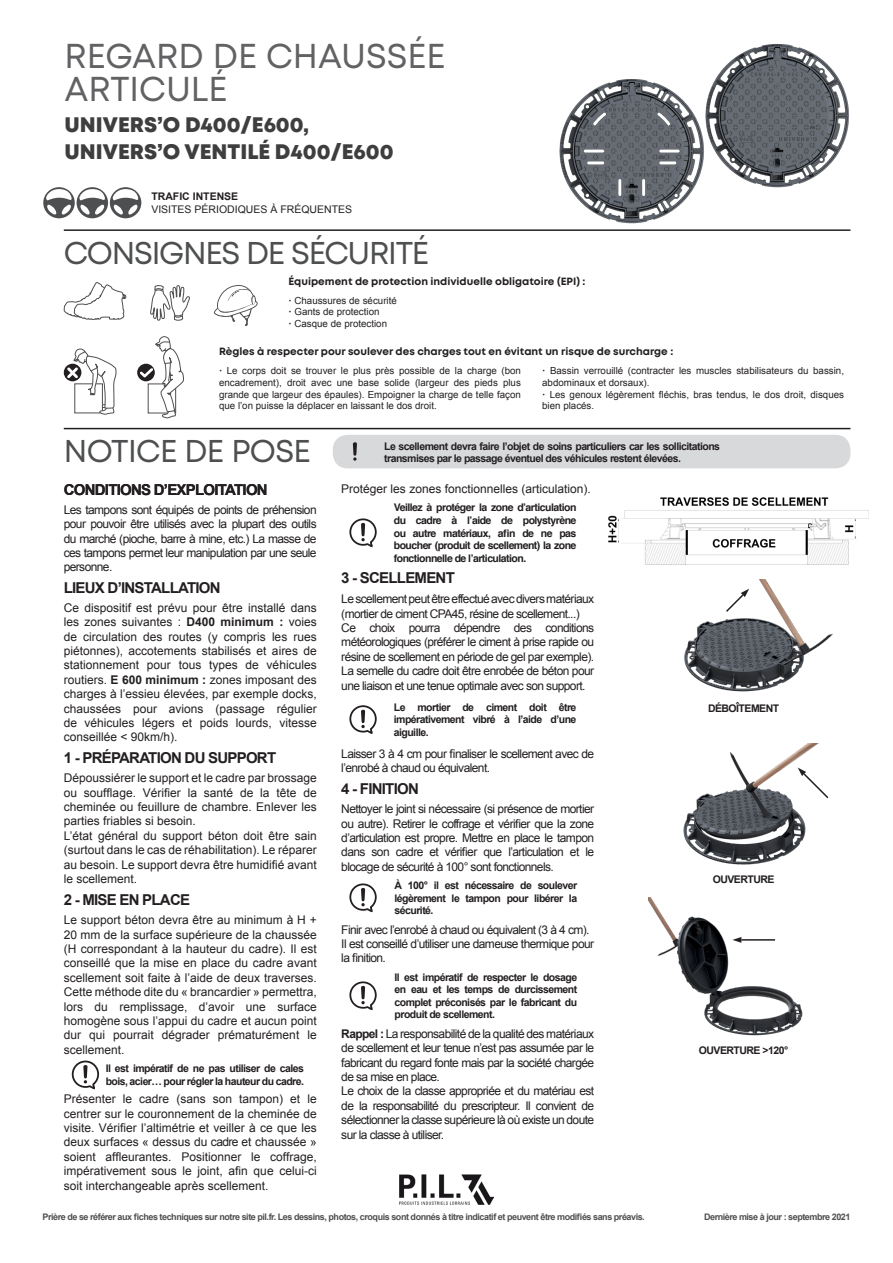
<style>
.page{position:relative;width:893px;height:1263px;background:#fff}
.page>*{position:absolute;margin:0;border:0;box-sizing:border-box;transform-origin:0 0}
.t1{font:34.5px/33px "Mont";color:#626265}
.t2{font:31.5px "Mont";letter-spacing:-.04em;color:#4e4f50}
.t3{font:31.5px "Mont";letter-spacing:-.02em;color:#4e4f50}
.t4{font:800 21px/27px "Mont";color:#3e3e3f}
.t5{font:700 15px "Arial";letter-spacing:-.05em;color:#231f20}
.t6{font:12px/14.4px "Arial";letter-spacing:-.05em;color:#231f20;text-align:justify}
.t7{font:12px/14.4px "Arial";color:#231f20}
.t8{font:700 10.5px/12.6px "Arial";letter-spacing:-.05em;color:#231f20;text-align:justify}
.t9{font:700 10.5px/12.6px "Helvetica";letter-spacing:-.05em;color:#231f20;text-align:justify}
.t10{font:700 10.5px "Mont";color:#231f20}
.t11{font:10.5px "Arial";color:#231f20}
.t12{font:700 10.5px "Arial";color:#231f20}
.t13{font:9.75px/11.7px "Arial";color:#231f20}
.t14{font:700 9px "Arial";letter-spacing:-.05em;color:#4e4f50}
.s1{font-weight:700}
</style>
<div class="page">
<img style="left:399px;top:1175px;width:95px;height:29px">
<svg style="left:71px;top:1060px;width:29px;height:29px"></svg>
<svg style="left:349px;top:705px;width:28px;height:28px"></svg>
<svg style="left:349px;top:518px;width:28px;height:29px"></svg>
<svg style="left:349px;top:981px;width:28px;height:28px"></svg>
<svg style="left:349px;top:883px;width:28px;height:29px"></svg>
<img style="left:684px;top:579px;width:149px;height:113px">
<img style="left:683px;top:743px;width:136px;height:122px">
<img style="left:648px;top:898px;width:155px;height:138px">
<img style="left:706px;top:44px;width:143px;height:144px">
<img style="left:559px;top:79px;width:147px;height:145px">
<img style="left:608px;top:497px;width:260px;height:68px">
<svg style="left:798px;top:768px;width:31px;height:32px"></svg>
<svg style="left:724px;top:589px;width:25px;height:24px"></svg>
<svg style="left:732px;top:937px;width:9px;height:6px"></svg>
<hr style="left:741px;top:939px;width:34px;height:2px;background:#231f20">
<div style="left:333px;top:435px;width:517px;height:33px;background:#d8d9db;border-radius:15px"></div>
<svg style="left:353px;top:442px;width:4px;height:19px"></svg>
<hr style="left:64px;top:229px;width:786px;height:2px;background:#231f20">
<hr style="left:64px;top:428px;width:786px;height:1px;background:#231f20">
<svg style="left:43px;top:187px;width:147px;height:232px"></svg>
<svg style="left:214px;top:285px;width:44px;height:41px"></svg>
<h1 class="t1" style="left:65px;top:39px;width:383px">REGARD DE CHAUSSÉE<br>ARTICULÉ</h1>
<h3 class="t4" style="left:65px;top:111px;width:331px">UNIVERS’O D400/E600,<br>UNIVERS’O VENTILÉ D400/E600</h3>
<p class="t12" style="left:151px;top:190px;width:88px">TRAFIC INTENSE</p>
<p class="t11" style="left:151px;top:202px;width:202px">VISITES PÉRIODIQUES À FRÉQUENTES</p>
<h2 class="t2" style="left:64px;top:233px;width:367px">CONSIGNES DE SÉCURITÉ</h2>
<p class="t10" style="left:288px;top:275px;width:298px">Équipement de protection individuelle obligatoire (EPI) :</p>
<p class="t13" style="left:288px;top:295px;width:110px"><span class="s1">·</span> Chaussures de sécurité <span class="s1">·</span> Gants de protection<br><span class="s1">·</span> Casque de protection</p>
<p class="t10" style="left:219px;top:345px;width:456px">Règles à respecter pour soulever des charges tout en évitant un risque de surcharge :</p>
<p class="t13" style="left:219px;top:365px;width:303px;text-align:justify"><span class="s1">·</span> Le corps doit se trouver le plus près possible de la charge (bon encadrement), droit avec une base solide (largeur des pieds plus grande que largeur des épaules). Empoigner la charge de telle façon que l’on puisse la déplacer en laissant le dos droit.</p>
<p class="t13" style="left:542px;top:365px;width:303px"><span class="s1">·</span> Bassin verrouillé (contracter les muscles stabilisateurs du bassin, abdominaux et dorsaux).<br><span class="s1">·</span> Les genoux légèrement fléchis, bras tendus, le dos droit, disques bien placés.</p>
<h2 class="t3" style="left:64px;top:431px;width:249px">NOTICE DE POSE</h2>
<p class="t8" style="left:384px;top:440px;width:337px">Le scellement devra faire l’objet de soins particuliers car les sollicitations transmises par le passage éventuel des véhicules restent élevées.</p>
<p class="t5" style="left:64px;top:480px;width:205px">CONDITIONS D’EXPLOITATION</p>
<p class="t6" style="left:64px;top:503px;width:254px">Les tampons sont équipés de points de préhension pour pouvoir être utilisés avec la plupart des outils du marché (pioche, barre à mine, etc.) La masse de ces tampons permet leur manipulation par une seule personne.</p>
<p class="t6" style="left:64px;top:600px;width:254px">Ce dispositif est prévu pour être installé dans les zones suivantes : <span class="s1">D400 minimum :</span> voies de circulation des routes (y compris les rues piétonnes), accotements stabilisés et aires de stationnement pour tous types de véhicules routiers. <span class="s1">E 600 minimum :</span> zones imposant des charges à l’essieu élevées, par exemple docks, chaussées pour avions (passage régulier de véhicules légers et poids lourds, vitesse conseillée &lt; 90km/h).</p>
<p class="t5" style="left:64px;top:578px;width:158px">LIEUX D’INSTALLATION</p>
<p class="t5" style="left:64px;top:748px;width:214px">1 - PRÉPARATION DU SUPPORT</p>
<p class="t7" style="left:64px;top:771px;width:254px">Dépoussiérer le support et le cadre par brossage ou soufflage. Vérifier la santé de la tête de cheminée ou feuillure de chambre. Enlever les parties friables si besoin.<br>L’état général du support béton doit être sain (surtout dans le cas de réhabilitation). Le réparer au besoin. Le support devra être humidifié avant le scellement.</p>
<p class="t5" style="left:64px;top:889px;width:128px">2 - MISE EN PLACE</p>
<p class="t6" style="left:64px;top:913px;width:254px">Le support béton devra être au minimum à H + 20 mm de la surface supérieure de la chaussée (H correspondant à la hauteur du cadre). Il est conseillé que la mise en place du cadre avant scellement soit faite à l’aide de deux traverses.<br>Cette méthode dite du « brancardier » permettra, lors du remplissage, d’avoir une surface homogène sous l’appui du cadre et aucun point dur qui pourrait dégrader prématurément le scellement.</p>
<p class="t8" style="left:106px;top:1063px;width:200px">Il est impératif de ne pas utiliser de cales bois, acier… pour régler la hauteur du cadre.</p>
<p class="t6" style="left:64px;top:1092px;width:254px">Présenter le cadre (sans son tampon) et le centrer sur le couronnement de la cheminée de visite. Vérifier l’altimétrie et veiller à ce que les deux surfaces « dessus du cadre et chaussée » soient affleurantes. Positionner le coffrage, impérativement sous le joint, afin que celui-ci soit interchangeable après scellement.</p>
<p class="t7" style="left:341px;top:482px;width:251px">Protéger les zones fonctionnelles (articulation).</p>
<p class="t9" style="left:394px;top:502px;width:184px">Veillez à protéger la zone d’articulation du cadre à l’aide de polystyrène ou autre matériaux, afin de ne pas boucher (produit de scellement) la zone fonctionnelle de l’articulation.</p>
<p class="t5" style="left:341px;top:568px;width:115px">3 - SCELLEMENT</p>
<p class="t6" style="left:341px;top:592px;width:254px;text-align:left">Le scellement peut être effectué avec divers matériaux (mortier de ciment CPA45, résine de scellement...)<br>Ce choix pourra dépendre des conditions météorologiques (préférer le ciment à prise rapide ou résine de scellement en période de gel par exemple).<br>La semelle du cadre doit être enrobée de béton pour une liaison et une tenue optimale avec son support.</p>
<p class="t8" style="left:394px;top:701px;width:184px">Le mortier de ciment doit être impérativement vibré à l’aide d’une aiguille.</p>
<p class="t6" style="left:341px;top:746px;width:254px">Laisser 3 à 4 cm pour finaliser le scellement avec de l’enrobé à chaud ou équivalent.</p>
<p class="t5" style="left:341px;top:778px;width:79px">4 - FINITION</p>
<p class="t6" style="left:341px;top:802px;width:254px">Nettoyer le joint si nécessaire (si présence de mortier ou autre). Retirer le coffrage et vérifier que la zone d’articulation est propre. Mettre en place le tampon dans son cadre et vérifier que l’articulation et le blocage de sécurité à 100° sont fonctionnels.</p>
<p class="t8" style="left:395px;top:879px;width:184px">À 100° il est nécessaire de soulever légèrement le tampon pour libérer la sécurité.</p>
<p class="t6" style="left:341px;top:922px;width:254px;text-align:left">Finir avec l’enrobé à chaud ou équivalent (3 à 4 cm).<br>Il est conseillé d’utiliser une dameuse thermique pour la finition.</p>
<p class="t8" style="left:395px;top:971px;width:184px">Il est impératif de respecter le dosage en eau et les temps de durcissement complet préconisés par le fabricant du produit de scellement.</p>
<p class="t6" style="left:341px;top:1026px;width:254px;text-align:left"><span class="s1">Rappel :</span> La responsabilité de la qualité des matériaux de scellement et leur tenue n’est pas assumée par le fabricant du regard fonte mais par la société chargée de sa mise en place.<br>Le choix de la classe appropriée et du matériau est de la responsabilité du prescripteur. Il convient de sélectionner la classe supérieure là où existe un doute sur la classe à utiliser.</p>
<p class="t8" style="left:708px;top:702px;width:73px">DÉBOÎTEMENT</p>
<p class="t8" style="left:713px;top:873px;width:63px">OUVERTURE</p>
<p class="t8" style="left:699px;top:1045px;width:91px">OUVERTURE &gt;120°</p>
<p class="t14" style="left:43px;top:1211px;width:604px">Prière de se référer aux fiches techniques sur notre site pil.fr. Les dessins, photos, croquis sont donnés à titre indicatif et peuvent être modifiés sans préavis.</p>
<p class="t14" style="left:704px;top:1211px;width:148px">Dernière mise à jour : septembre 2021</p>
</div>
